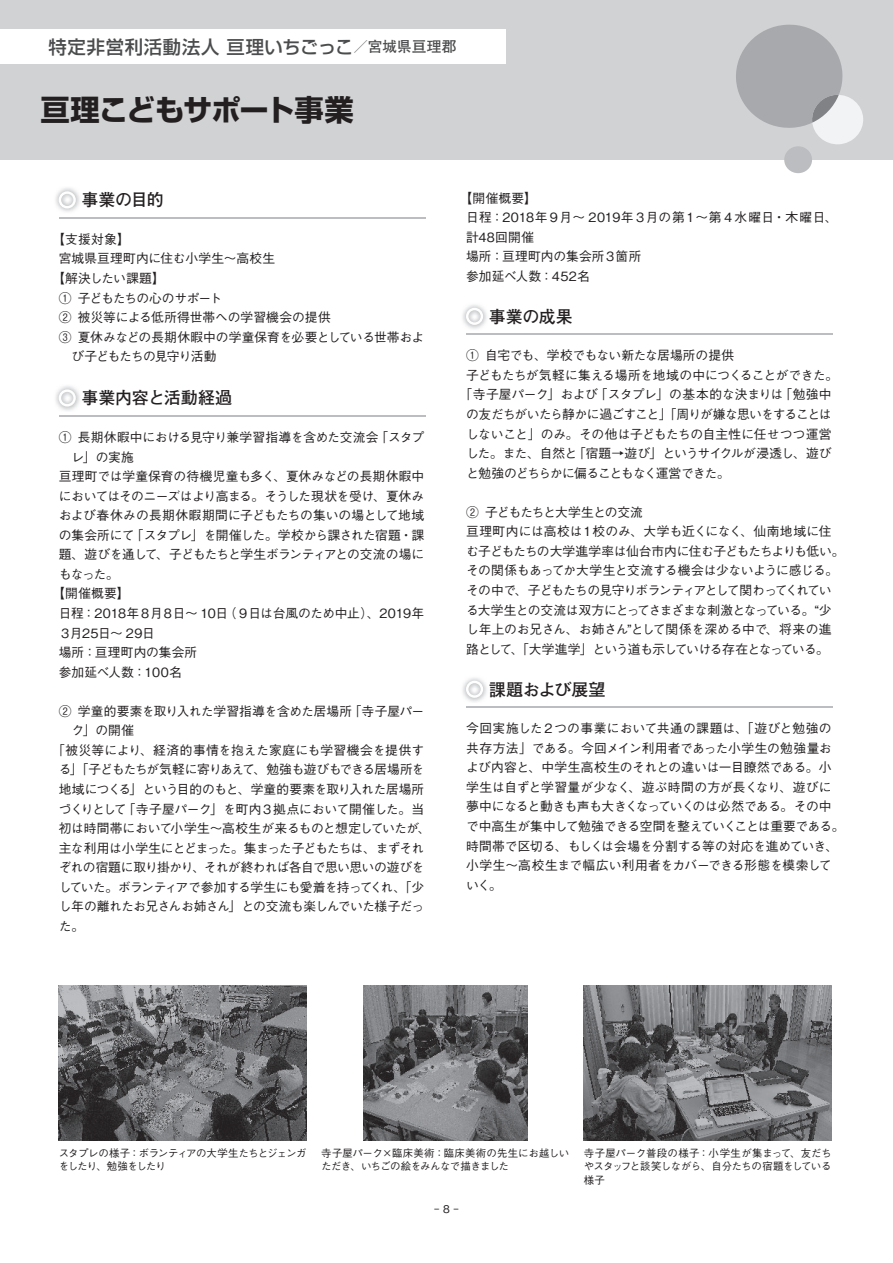
<style>
.page{position:relative;width:893px;height:1263px;background:#fff}
.page>*{position:absolute;margin:0;border:0;box-sizing:border-box;transform-origin:0 0}
.t1{font:700 29.4px "Shin Go Pr 6";letter-spacing:-.03em;color:#231f20}
.t2{font:500 18.3px "Shin Go Pr 6";letter-spacing:.04em;color:#4b4c4d}
.t3{font:700 16.95px "Futo Go B101 Pr 6";letter-spacing:-.02em;color:#231f20}
.t4{font:700 14.7px "Futo Go B101 Pr 6";letter-spacing:.005em;color:#4b4c4d}
.t5{font:500 12.75px/19.5px "Gothic BBB Pr 6";letter-spacing:-.025em;color:#231f20}
.t6{font:500 12.75px/19.5px "Gothic BBB Pr 6";letter-spacing:-.05em;color:#231f20}
.t7{font:500 12.75px/19.5px "Gothic BBB Pr 6";letter-spacing:.01em;color:#231f20}
.t8{font:500 12.75px "Gothic BBB Pr 6";letter-spacing:-.06em;color:#231f20}
.t9{font:500 12.75px "Gothic BBB Pr 6";letter-spacing:-.055em;color:#231f20}
.t10{font:500 12.75px/19.5px "Gothic BBB Pr 6";letter-spacing:-.075em;color:#231f20}
.t11{font:500 12.75px "Gothic BBB Pr 6";color:#231f20}
.t12{font:500 12.75px "Gothic BBB Pr 6";letter-spacing:-.045em;color:#231f20}
.t13{font:500 12.75px "Gothic BBB Pr 6";letter-spacing:.005em;color:#231f20}
.t14{font:500 12.75px "Gothic BBB Pr 6";letter-spacing:-.065em;color:#231f20}
.t15{font:500 10.65px "Gothic BBB Pr 6";color:#231f20}
.t16{font:500 10.35px/13.4px "Gothic BBB Pr 6";letter-spacing:-.04em;color:#231f20;text-align:justify}
.t17{font:500 10.35px/13.4px "Gothic BBB Pr 6";letter-spacing:-.075em;color:#231f20}
</style>
<div class="page">
<div style="left:0;top:0;width:893px;height:159px;background:#d1d2d4"></div>
<div style="left:784px;top:146px;width:28px;height:27px;background:#bcbdc0;border-radius:50%"></div>
<svg style="left:736px;top:24px;width:127px;height:121px"></svg>
<div style="left:0;top:30px;width:505px;height:34px;background:#fff"></div>
<img style="left:55px;top:188px;width:25px;height:24px">
<svg style="left:59px;top:191px;width:17px;height:17px"></svg>
<img style="left:55px;top:386px;width:25px;height:25px">
<svg style="left:59px;top:389px;width:17px;height:17px"></svg>
<hr style="left:59px;top:217px;width:366px;height:2px;background:#bcbdc0">
<hr style="left:59px;top:415px;width:366px;height:2px;background:#bcbdc0">
<img style="left:462px;top:305px;width:25px;height:24px">
<svg style="left:466px;top:308px;width:17px;height:17px"></svg>
<img style="left:462px;top:678px;width:25px;height:24px">
<svg style="left:466px;top:681px;width:17px;height:17px"></svg>
<hr style="left:466px;top:333px;width:367px;height:2px;background:#bcbdc0">
<hr style="left:466px;top:706px;width:367px;height:2px;background:#bcbdc0">
<img style="left:59px;top:985px;width:248px;height:155px">
<img style="left:363px;top:985px;width:164px;height:155px">
<img style="left:584px;top:985px;width:248px;height:155px">
<h2 class="t2" style="left:48px;top:32px;width:307px">特定非営利活動法人亘理いちごっこ</h2>
<p class="t4" style="left:353px;top:35px;width:105px">／宮城県亘理郡</p>
<h1 class="t1" style="left:41px;top:87px;width:315px">亘理こどもサポート事業</h1>
<h3 class="t3" style="left:81px;top:186px;width:84px">事業の目的</h3>
<p class="t5" style="left:52px;top:229px;width:79px">【支援対象【</p>
<p class="t7" style="left:59px;top:248px;width:218px">宮城県亘理町内に住む小学生〜高校生</p>
<p class="t5" style="left:52px;top:268px;width:114px">【解決したい課題【</p>
<p class="t10" style="left:78px;top:287px;width:145px">子どもたちの心のサポート</p>
<p class="t5" style="left:59px;top:287px;width:14px">①</p>
<p class="t5" style="left:59px;top:307px;width:14px">②</p>
<p class="t11" style="left:78px;top:307px;width:255px">被災等による低所得世帯への学習機会の提供</p>
<p class="t5" style="left:59px;top:326px;width:14px">③</p>
<p class="t5" style="left:78px;top:326px;width:348px">夏休みなどの長期休暇中の学童保育を必要としている世帯およ</p>
<p class="t8" style="left:71px;top:346px;width:147px">び子どもたちの見守り活動</p>
<h3 class="t3" style="left:81px;top:384px;width:152px">事業内容と活動経過</h3>
<p class="t5" style="left:59px;top:427px;width:14px">①</p>
<p class="t5" style="left:375px;top:427px;width:51px">「スタプ</p>
<p class="t5" style="left:78px;top:427px;width:302px">長期休暇中における見守り兼学習指導を含めた交流会</p>
<p class="t5" style="left:71px;top:446px;width:64px">レ」の実施</p>
<p class="t11" style="left:59px;top:466px;width:367px">亘理町では学童保育の待機児童も多く、夏休みなどの長期休暇中</p>
<p class="t12" style="left:59px;top:486px;width:367px">においてはそのニーズはより高まる。そうした現状を受け、夏休み</p>
<p class="t13" style="left:59px;top:505px;width:367px">および春休みの長期休暇期間に子どもたちの集いの場として地域</p>
<p class="t6" style="left:131px;top:524px;width:295px">「スタプレ」を開催した。学校から課された宿題・課</p>
<p class="t5" style="left:59px;top:524px;width:77px">の集会所にて</p>
<p class="t9" style="left:59px;top:544px;width:367px">題、遊びを通して、子どもたちと学生ボランティアとの交流の場に</p>
<p class="t5" style="left:59px;top:563px;width:62px">もなった。</p>
<p class="t5" style="left:52px;top:583px;width:79px">【開催概要【</p>
<p class="t5" style="left:224px;top:603px;width:202px">（９日は台風のため中止）、2019年</p>
<p class="t5" style="left:59px;top:603px;width:171px">日程：2018年８月８日〜 10日<br>３月25日〜 29日<br>場所：亘理町内の集会所<br>参加延べ人数：100名</p>
<p class="t5" style="left:59px;top:700px;width:14px">②</p>
<p class="t5" style="left:349px;top:700px;width:77px">「寺子屋パー</p>
<p class="t5" style="left:78px;top:700px;width:276px">学童的要素を取り入れた学習指導を含めた居場所</p>
<p class="t5" style="left:71px;top:720px;width:64px">ク」の開催</p>
<p class="t7" style="left:52px;top:739px;width:374px">「被災等により、経済的事情を抱えた家庭にも学習機会を提供す</p>
<p class="t8" style="left:59px;top:759px;width:367px">る」「子どもたちが気軽に寄りあえて、勉強も遊びもできる居場所を</p>
<p class="t9" style="left:59px;top:779px;width:367px">地域につくる」という目的のもと、学童的要素を取り入れた居場所</p>
<p class="t5" style="left:123px;top:798px;width:303px">「寺子屋パーク」を町内３拠点において開催した。当</p>
<p class="t6" style="left:59px;top:798px;width:373px">づくりとして<br>初は時間帯において小学生〜高校生が来るものと想定していたが、主な利用は小学生にとどまった。集まった子どもたちは、まずそれぞれの宿題に取り掛かり、それが終われば各自で思い思いの遊びをしていた。ボランティアで参加する学生にも愛着を持ってくれ、「少し年の離れたお兄さんお姉さん」との交流も楽しんでいた様子だった。</p>
<p class="t7" style="left:466px;top:187px;width:373px;text-indent:-6px">【開催概要【<br>日程：2018年９月〜 2019年３月の第１〜第４水曜日・木曜日、計48回開催<br>場所：亘理町内の集会所３箇所<br>参加延べ人数：452名</p>
<h3 class="t3" style="left:489px;top:303px;width:86px">事業の成果</h3>
<p class="t5" style="left:485px;top:345px;width:251px">自宅でも、学校でもない新たな居場所の提供</p>
<p class="t5" style="left:466px;top:345px;width:14px">①</p>
<p class="t5" style="left:466px;top:364px;width:374px">子どもたちが気軽に集える場所を地域の中につくることができた。</p>
<p class="t5" style="left:780px;top:384px;width:54px">「勉強中</p>
<p class="t5" style="left:460px;top:384px;width:140px">「寺子屋パーク」および</p>
<p class="t8" style="left:466px;top:404px;width:367px">の友だちがいたら静かに過ごすこと」「周りが嫌な思いをすることは</p>
<p class="t5" style="left:466px;top:423px;width:367px">しないこと」のみ。その他は子どもたちの自主性に任せつつ運営</p>
<p class="t14" style="left:573px;top:443px;width:260px">「宿題→遊び」というサイクルが浸透し、遊び</p>
<p class="t5" style="left:595px;top:384px;width:190px">「スタプレ」の基本的な決まりは</p>
<p class="t10" style="left:466px;top:443px;width:265px">した。また、自然と<br>と勉強のどちらかに偏ることもなく運営できた。</p>
<p class="t10" style="left:485px;top:501px;width:159px">子どもたちと大学生との交流</p>
<p class="t5" style="left:466px;top:501px;width:380px">②<br>亘理町内には高校は１校のみ、大学も近くになく、仙南地域に住む子どもたちの大学進学率は仙台市内に住む子どもたちよりも低い。その関係もあってか大学生と交流する機会は少ないように感じる。その中で、子どもたちの見守りボランティアとして関わってくれている大学生との交流は双方にとってさまざまな刺激となっている。“少し年上のお兄さん、お姉さん”として関係を深める中で、将来の進路として、「大学進学」という道も示していける存在となっている。</p>
<h3 class="t3" style="left:489px;top:676px;width:118px">課題および展望</h3>
<p class="t5" style="left:466px;top:718px;width:380px">今回実施した２つの事業において共通の課題は、「遊びと勉強の共存方法」である。今回メイン利用者であった小学生の勉強量および内容と、中学生高校生のそれとの違いは一目瞭然である。小学生は自ずと学習量が少なく、遊ぶ時間の方が長くなり、遊びに夢中になると動きも声も大きくなっていくのは必然である。その中で中高生が集中して勉強できる空間を整えていくことは重要である。時間帯で区切る、もしくは会場を分割する等の対応を進めていき、小学生〜高校生まで幅広い利用者をカバーできる形態を模索していく。</p>
<p class="t17" style="left:59px;top:1146px;width:249px">スタプレの様子：ボランティアの大学生たちとジェンガをしたり、勉強をしたり</p>
<p class="t16" style="left:321px;top:1146px;width:249px">寺子屋パーク×臨床美術：臨床美術の先生にお越しいただき、いちごの絵をみんなで描きました</p>
<p class="t15" style="left:434px;top:1200px;width:26px">8- -</p>
<p class="t16" style="left:584px;top:1146px;width:249px">寺子屋パーク普段の様子：小学生が集まって、友だちやスタッフと談笑しながら、自分たちの宿題をしている様子</p>
</div>
